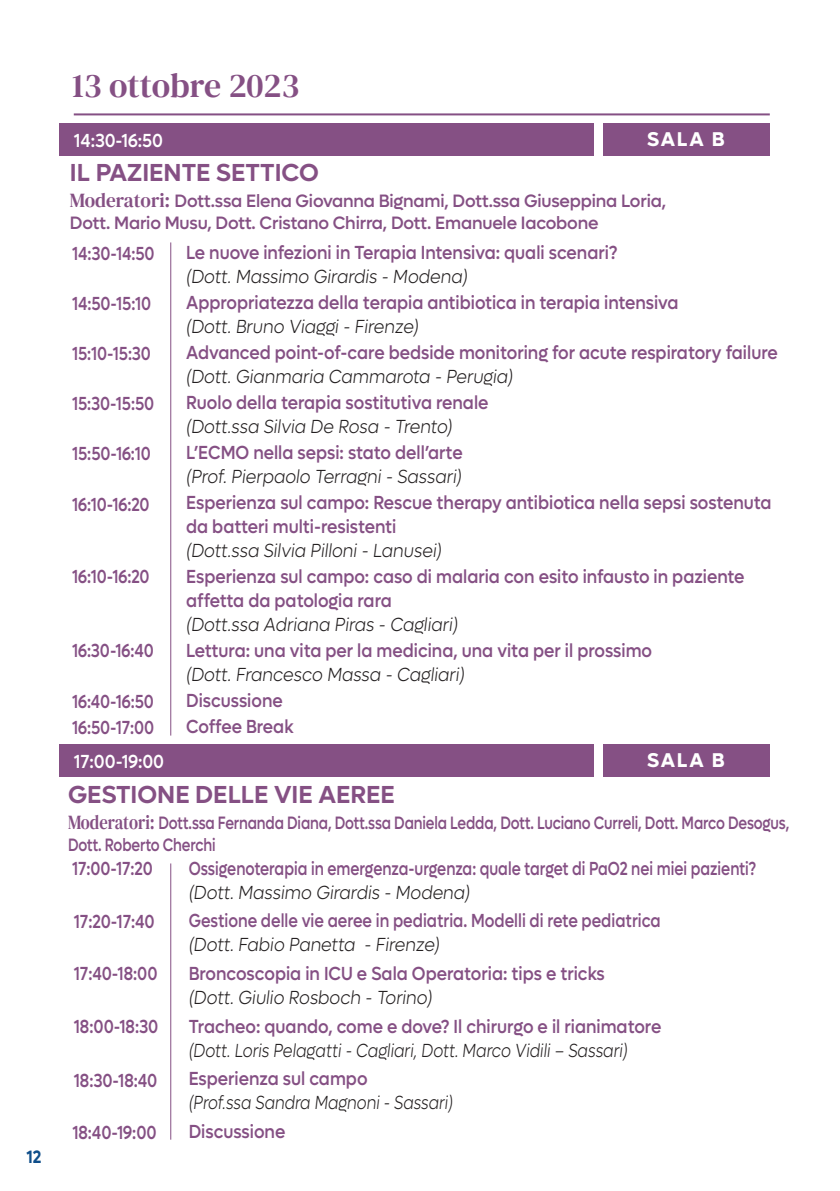
<style>
.page{position:relative;width:840px;height:1191px;background:#fff}
.page>*{position:absolute;margin:0;border:0;box-sizing:border-box;transform-origin:0 0}
.t1{font:34px "DM Serif Text";color:#855084}
.t2{font:600 24.8px "Lufga";color:#855084}
.t3{font:700 20px "Lufga";letter-spacing:.09em;color:#fff}
.t4{font:500 19px/24px "Lufga";color:#855084;scale:.9 1}
.t5{font:italic 300 19px "Lufga";color:#231f20;scale:.9 1}
.t6{font:500 19px/25.6px "Lufga";color:#855084;scale:.83 1}
.t7{font:500 19px "Lufga";color:#855084;scale:.79 1}
.t8{font:italic 300 19px "Lufga";color:#231f20;scale:.83 1}
.t9{font:500 19px "Lufga";color:#855084;scale:.84 1}
.t10{font:italic 300 19px "Lufga";color:#231f20;scale:.82 1}
.t11{font:500 19px "Lufga";color:#fff;scale:.9 1}
.t12{font:500 18px/22px "Lufga";letter-spacing:-.01em;color:#855084;scale:.96 1}
.t13{font:500 18px/22px "Lufga";letter-spacing:-.01em;color:#855084;scale:.8 1}
.t14{font:600 18px "Lufga";color:#0f4e8a;scale:.9 1}
.s1{font-family:"DM Serif Text";font-weight:400;font-size:20px}
</style>
<div class="page">
<hr style="left:74px;top:113px;width:695px;height:2px;background:#855084">
<div style="left:603px;top:123px;width:166px;height:33px;background:#855084"></div>
<hr style="left:170px;top:242px;width:1px;height:493px;background:#855084">
<hr style="left:170px;top:863px;width:1px;height:276px;background:#855084">
<div style="left:60px;top:123px;width:533px;height:33px;background:#855084"></div>
<div style="left:603px;top:744px;width:166px;height:33px;background:#855084"></div>
<div style="left:60px;top:744px;width:533px;height:33px;background:#855084"></div>
<p class="t14" style="left:27px;top:1145px;width:18px">12</p>
<h1 class="t1" style="left:72px;top:66px;width:229px">13 ottobre 2023</h1>
<p class="t11" style="left:74px;top:129px;width:100px">14:30-16:50</p>
<h2 class="t2" style="left:70px;top:158px;width:250px">IL PAZIENTE SETTICO</h2>
<p class="t3" style="left:646px;top:127px;width:79px">SALA B</p>
<p class="t12" style="left:70px;top:190px;width:622px"><span class="s1">Moderatori:</span> Dott.ssa Elena Giovanna Bignami, Dott.ssa Giuseppina Loria,<br>Dott. Mario Musu, Dott. Cristano Chirra, Dott. Emanuele Iacobone</p>
<p class="t6" style="left:72px;top:241px;width:101px">14:30-14:50</p>
<p class="t6" style="left:72px;top:290px;width:97px">14:50-15:10</p>
<p class="t6" style="left:72px;top:340px;width:96px">15:10-15:30</p>
<p class="t6" style="left:72px;top:391px;width:100px">15:30-15:50</p>
<p class="t6" style="left:72px;top:441px;width:96px">15:50-16:10</p>
<p class="t6" style="left:72px;top:492px;width:95px">16:10-16:20</p>
<p class="t6" style="left:72px;top:564px;width:95px">16:10-16:20</p>
<p class="t6" style="left:72px;top:638px;width:100px">16:30-16:40</p>
<p class="t6" style="left:72px;top:689px;width:100px">16:40-16:50<br>16:50-17:00</p>
<p class="t4" style="left:186px;top:240px;width:480px">Le nuove infezioni in Terapia Intensiva: quali scenari?</p>
<p class="t5" style="left:186px;top:266px;width:314px">(Dott. Massimo Girardis - Modena)</p>
<p class="t4" style="left:186px;top:290px;width:548px">Appropriatezza della terapia antibiotica in terapia intensiva</p>
<p class="t5" style="left:186px;top:316px;width:260px">(Dott. Bruno Viaggi - Firenze)</p>
<p class="t4" style="left:186px;top:340px;width:658px">Advanced point-of-care bedside monitoring for acute respiratory failure</p>
<p class="t5" style="left:186px;top:366px;width:365px">(Dott. Gianmaria Cammarota - Perugia)</p>
<p class="t4" style="left:186px;top:390px;width:337px">Ruolo della terapia sostitutiva renale</p>
<p class="t5" style="left:186px;top:416px;width:297px">(Dott.ssa Silvia De Rosa - Trento)</p>
<p class="t4" style="left:186px;top:440px;width:308px">L’ECMO nella sepsi: stato dell’arte</p>
<p class="t5" style="left:186px;top:466px;width:308px">(Prof. Pierpaolo Terragni - Sassari)</p>
<p class="t4" style="left:186px;top:490px;width:651px">Esperienza sul campo: Rescue therapy antibiotica nella sepsi sostenuta da batteri multi-resistenti</p>
<p class="t5" style="left:186px;top:540px;width:286px">(Dott.ssa Silvia Pilloni - Lanusei)</p>
<p class="t4" style="left:186px;top:564px;width:621px">Esperienza sul campo: caso di malaria con esito infausto in paziente affetta da patologia rara</p>
<p class="t5" style="left:186px;top:614px;width:303px">(Dott.ssa Adriana Piras - Cagliari)</p>
<p class="t4" style="left:186px;top:638px;width:519px">Lettura: una vita per la medicina, una vita per il prossimo</p>
<p class="t5" style="left:186px;top:664px;width:311px">(Dott. Francesco Massa - Cagliari)</p>
<p class="t4" style="left:186px;top:687px;width:121px;line-height:26px">Discussione<br>Coffee Break</p>
<p class="t11" style="left:74px;top:750px;width:102px">17:00-19:00</p>
<p class="t3" style="left:646px;top:748px;width:79px">SALA B</p>
<h2 class="t2" style="left:68px;top:780px;width:328px">GESTIONE DELLE VIE AEREE</h2>
<p class="t13" style="left:68px;top:811px;width:902px"><span class="s1">Moderatori:</span> Dott.ssa Fernanda Diana, Dott.ssa Daniela Ledda, Dott. Luciano Curreli, Dott. Marco Desogus,<br>Dott. Roberto Cherchi</p>
<p class="t7" style="left:189px;top:858px;width:719px">Ossigenoterapia in emergenza-urgenza: quale target di PaO2 nei miei pazienti?</p>
<p class="t5" style="left:189px;top:882px;width:314px">(Dott. Massimo Girardis - Modena)</p>
<p class="t6" style="left:189px;top:908px;width:570px">Gestione delle vie aeree in pediatria. Modelli di rete pediatrica</p>
<p class="t5" style="left:189px;top:934px;width:280px">(Dott. Fabio Panetta - Firenze)</p>
<p class="t4" style="left:189px;top:961px;width:463px">Broncoscopia in ICU e Sala Operatoria: tips e tricks</p>
<p class="t5" style="left:189px;top:986px;width:272px">(Dott. Giulio Rosboch - Torino)</p>
<p class="t4" style="left:189px;top:1014px;width:526px">Tracheo: quando, come e dove? Il chirurgo e il rianimatore</p>
<p class="t8" style="left:189px;top:1039px;width:530px">(Dott. Loris Pelagatti - Cagliari, Dott. Marco Vidili – Sassari)</p>
<p class="t4" style="left:189px;top:1066px;width:200px">Esperienza sul campo</p>
<p class="t10" style="left:189px;top:1091px;width:324px">(Prof.ssa Sandra Magnoni - Sassari)</p>
<p class="t4" style="left:189px;top:1119px;width:109px">Discussione</p>
<p class="t6" style="left:72px;top:856px;width:99px">17:00-17:20</p>
<p class="t9" style="left:74px;top:910px;width:98px">17:20-17:40</p>
<p class="t9" style="left:74px;top:962px;width:101px">17:40-18:00</p>
<p class="t9" style="left:74px;top:1015px;width:102px">18:00-18:30</p>
<p class="t9" style="left:74px;top:1069px;width:101px">18:30-18:40</p>
<p class="t9" style="left:72px;top:1120px;width:102px">18:40-19:00</p>
</div>
